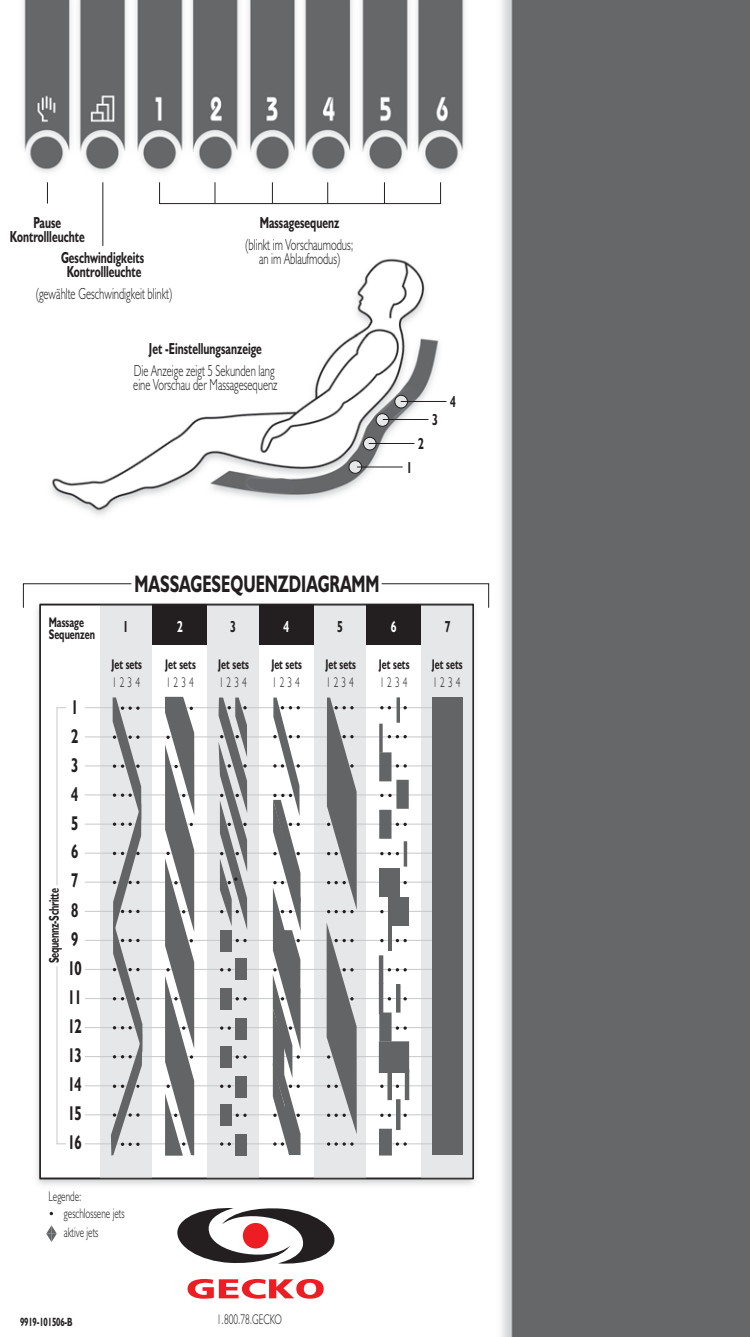
<style>
.page{position:relative;width:750px;height:1337px;background:#fff}
.page>*{position:absolute;margin:0;border:0;box-sizing:border-box;transform-origin:0 0}
.t1{font:700 24px "Humanist 521 BT";color:#231f20;scale:.67 1}
.t2{font:700 20px/29px "Humanist 521 BT";letter-spacing:-.05em;color:#231f20;scale:.67 1}
.t3{font:300 16px/14px "Humanist 521 BT";color:#231f20;text-align:center;scale:.67 1}
.t4{font:700 16px/14px "Humanist 521 BT";color:#231f20;text-align:center;scale:.67 1}
.t5{font:700 16px "Humanist 521 BT";color:#fff;scale:.67 1}
.t6{font:300 14px "Humanist 521 BT";color:#231f20;scale:.67 1}
.t7{font:700 14px/12px "Humanist 521 BT";color:#231f20;scale:.67 1}
.t8{font:700 14px "Humanist 521 BT";letter-spacing:-.025em;color:#231f20;scale:.67 1}
.t9{font:700 12px "Humanist 521 BT";letter-spacing:-.02em;color:#231f20;scale:.67 1}
</style>
<div class="page">
<img style="left:23px;top:0;width:726px;height:1337px">
<svg style="left:376px;top:388px;width:41px;height:38px"></svg>
<svg style="left:247px;top:478px;width:46px;height:15px"></svg>
<div style="left:349px;top:461px;width:12px;height:12px;background:#e6e7e8;border-radius:50%"></div>
<div style="left:348px;top:460px;width:14px;height:13px;border:1px solid #231f20;border-radius:50%"></div>
<div style="left:363px;top:437px;width:13px;height:13px;background:#e6e7e8;border-radius:50%"></div>
<div style="left:363px;top:437px;width:13px;height:13px;border:1px solid #231f20;border-radius:50%"></div>
<div style="left:376px;top:414px;width:12px;height:12px;background:#e6e7e8;border-radius:50%"></div>
<div style="left:376px;top:413px;width:13px;height:13px;border:1px solid #231f20;border-radius:50%"></div>
<div style="left:394px;top:395px;width:13px;height:13px;background:#e6e7e8;border-radius:50%"></div>
<div style="left:394px;top:395px;width:13px;height:13px;border:1px solid #231f20;border-radius:50%"></div>
<div style="left:40px;top:604px;width:433px;height:574px;background:#fff"></div>
<div style="left:101px;top:605px;width:369px;height:40px;background:#231f20"></div>
<div style="left:421px;top:604px;width:52px;height:574px;background:#e6e7e8"></div>
<div style="left:314px;top:604px;width:52px;height:574px;background:#e6e7e8"></div>
<div style="left:100px;top:604px;width:52px;height:574px;background:#e6e7e8"></div>
<div style="left:159px;top:182px;width:281px;height:22px;border:1px solid #231f20"></div>
<svg style="left:214px;top:182px;width:1px;height:22px"></svg>
<hr style="left:102px;top:182px;width:1px;height:64px;background:#231f20">
<svg style="left:272px;top:182px;width:1px;height:22px"></svg>
<svg style="left:47px;top:182px;width:1px;height:22px"></svg>
<svg style="left:327px;top:182px;width:1px;height:22px"></svg>
<svg style="left:384px;top:182px;width:1px;height:22px"></svg>
<div style="left:207px;top:604px;width:52px;height:574px;background:#e6e7e8"></div>
<hr style="left:85px;top:707px;width:374px;height:1px;background:#c7c8ca">
<hr style="left:85px;top:736px;width:374px;height:1px;background:#c7c8ca">
<hr style="left:85px;top:765px;width:374px;height:1px;background:#c7c8ca">
<hr style="left:85px;top:794px;width:374px;height:1px;background:#c7c8ca">
<hr style="left:85px;top:823px;width:374px;height:1px;background:#c7c8ca">
<hr style="left:85px;top:852px;width:374px;height:1px;background:#c7c8ca">
<hr style="left:85px;top:881px;width:374px;height:1px;background:#c7c8ca">
<hr style="left:85px;top:911px;width:374px;height:1px;background:#c7c8ca">
<hr style="left:85px;top:940px;width:374px;height:1px;background:#c7c8ca">
<hr style="left:85px;top:969px;width:374px;height:1px;background:#c7c8ca">
<hr style="left:85px;top:998px;width:374px;height:1px;background:#c7c8ca">
<hr style="left:85px;top:1027px;width:374px;height:1px;background:#c7c8ca">
<hr style="left:85px;top:1056px;width:374px;height:1px;background:#c7c8ca">
<hr style="left:85px;top:1085px;width:374px;height:1px;background:#c7c8ca">
<hr style="left:85px;top:1114px;width:374px;height:1px;background:#c7c8ca">
<hr style="left:85px;top:1143px;width:374px;height:1px;background:#c7c8ca">
<svg style="left:56px;top:707px;width:10px;height:178px"></svg>
<svg style="left:56px;top:966px;width:10px;height:179px"></svg>
<svg style="left:22px;top:583px;width:110px;height:26px"></svg>
<svg style="left:380px;top:583px;width:109px;height:26px"></svg>
<svg style="left:175px;top:1206px;width:162px;height:59px"></svg>
<svg style="left:187px;top:1279px;width:136px;height:19px"></svg>
<hr style="left:357px;top:467px;width:45px;height:1px;background:#231f20">
<hr style="left:368px;top:443px;width:46px;height:1px;background:#231f20">
<hr style="left:382px;top:419px;width:46px;height:1px;background:#231f20">
<hr style="left:400px;top:401px;width:46px;height:1px;background:#231f20">
<div style="left:220px;top:1104px;width:11px;height:21px;background:#636466"></div>
<div style="left:220px;top:1046px;width:11px;height:21px;background:#636466"></div>
<div style="left:220px;top:988px;width:11px;height:21px;background:#636466"></div>
<div style="left:220px;top:930px;width:11px;height:21px;background:#636466"></div>
<div style="left:235px;top:1134px;width:12px;height:21px;background:#636466"></div>
<div style="left:235px;top:1076px;width:12px;height:21px;background:#636466"></div>
<div style="left:235px;top:1018px;width:12px;height:21px;background:#636466"></div>
<div style="left:235px;top:959px;width:12px;height:21px;background:#636466"></div>
<svg style="left:220px;top:1026px;width:11px;height:3px"></svg>
<svg style="left:235px;top:1055px;width:11px;height:3px"></svg>
<svg style="left:220px;top:1084px;width:11px;height:4px"></svg>
<svg style="left:235px;top:1113px;width:11px;height:4px"></svg>
<svg style="left:235px;top:939px;width:11px;height:3px"></svg>
<svg style="left:220px;top:968px;width:11px;height:3px"></svg>
<svg style="left:235px;top:997px;width:11px;height:3px"></svg>
<svg style="left:218px;top:697px;width:29px;height:232px"></svg>
<svg style="left:220px;top:1142px;width:11px;height:3px"></svg>
<svg style="left:326px;top:923px;width:30px;height:209px"></svg>
<svg style="left:327px;top:697px;width:29px;height:216px"></svg>
<svg style="left:327px;top:1142px;width:26px;height:3px"></svg>
<svg style="left:395px;top:1026px;width:11px;height:3px"></svg>
<svg style="left:395px;top:1084px;width:4px;height:4px"></svg>
<svg style="left:380px;top:1113px;width:11px;height:4px"></svg>
<svg style="left:395px;top:939px;width:11px;height:3px"></svg>
<svg style="left:387px;top:968px;width:19px;height:3px"></svg>
<svg style="left:380px;top:794px;width:11px;height:3px"></svg>
<svg style="left:395px;top:822px;width:11px;height:4px"></svg>
<svg style="left:380px;top:852px;width:19px;height:3px"></svg>
<svg style="left:380px;top:706px;width:11px;height:3px"></svg>
<svg style="left:387px;top:735px;width:19px;height:3px"></svg>
<svg style="left:395px;top:764px;width:11px;height:3px"></svg>
<svg style="left:391px;top:1142px;width:15px;height:3px"></svg>
<svg style="left:165px;top:697px;width:29px;height:458px"></svg>
<svg style="left:111px;top:697px;width:31px;height:458px"></svg>
<div style="left:432px;top:697px;width:31px;height:458px;background:#636466"></div>
<hr style="left:388px;top:922px;width:3px;height:29px;background:#636466">
<hr style="left:379px;top:723px;width:3px;height:29px;background:#636466">
<svg style="left:396px;top:697px;width:4px;height:26px"></svg>
<svg style="left:403px;top:841px;width:4px;height:25px"></svg>
<div style="left:379px;top:868px;width:21px;height:29px;background:#636466"></div>
<div style="left:388px;top:897px;width:21px;height:29px;background:#636466"></div>
<div style="left:396px;top:984px;width:4px;height:28px;border:1px solid #636466"></div>
<div style="left:387px;top:1069px;width:4px;height:31px;border:1px solid #636466"></div>
<div style="left:396px;top:1099px;width:4px;height:30px;border:1px solid #636466"></div>
<div style="left:405px;top:1069px;width:4px;height:31px;border:1px solid #636466"></div>
<div style="left:379px;top:983px;width:4px;height:31px;border:1px solid #636466"></div>
<div style="left:379px;top:955px;width:4px;height:28px;border:1px solid #636466"></div>
<div style="left:379px;top:1042px;width:29px;height:30px;background:#636466"></div>
<div style="left:379px;top:1041px;width:29px;height:31px;border:1px solid #636466"></div>
<div style="left:379px;top:1129px;width:12px;height:26px;background:#636466"></div>
<div style="left:379px;top:810px;width:12px;height:29px;background:#636466"></div>
<div style="left:379px;top:1012px;width:12px;height:29px;background:#636466"></div>
<div style="left:379px;top:752px;width:12px;height:29px;background:#636466"></div>
<div style="left:396px;top:780px;width:12px;height:29px;background:#636466"></div>
<svg style="left:273px;top:697px;width:28px;height:458px"></svg>
<svg style="left:46px;top:1225px;width:11px;height:17px"></svg>
<p class="t4" style="left:10px;top:217px;width:113px">Pause<br>Kontrollleuchte</p>
<p class="t4" style="left:61px;top:253px;width:126px">Geschwindigkeits<br>Kontrollleuchte</p>
<p class="t3" style="left:36px;top:289px;width:204px">(gewählte Geschwindigkeit blinkt)</p>
<p class="t4" style="left:260px;top:217px;width:120px">Massagesequenz</p>
<p class="t3" style="left:245px;top:239px;width:162px">(blinkt im Vorschaumodus; an im Ablaufmodus)</p>
<p class="t4" style="left:149px;top:343px;width:170px">Jet -Einstellungsanzeige</p>
<p class="t3" style="left:133px;top:365px;width:217px;text-align:left">Die Anzeige zeigt 5 Sekunden lang eine Vorschau der Massagesequenz</p>
<p class="t4" style="left:406px;top:462px;width:10px">1</p>
<p class="t4" style="left:418px;top:438px;width:10px">2</p>
<p class="t4" style="left:432px;top:414px;width:10px">3</p>
<p class="t4" style="left:450px;top:396px;width:10px">4</p>
<p class="t7" style="left:49px;top:617px;width:71px">Massage<br>Sequenzen</p>
<p class="t8" style="left:49px;top:963px;width:113px;rotate:-90deg">Sequennz-Schritte</p>
<p class="t2" style="left:68px;top:694px;width:22px">1<br>2<br>3<br>4<br>5<br>6<br>7<br>8<br>9<br>10<br>11<br>12<br>13<br>14<br>15<br>16</p>
<h1 class="t1" style="left:135px;top:575px;width:367px">MASSAGESEQUENZDIAGRAMM</h1>
<p class="t4" style="left:123px;top:622px;width:10px">1</p>
<p class="t5" style="left:177px;top:621px;width:10px">2</p>
<p class="t5" style="left:283px;top:621px;width:10px">4</p>
<p class="t5" style="left:390px;top:621px;width:10px">6</p>
<p class="t4" style="left:230px;top:622px;width:10px">3</p>
<p class="t4" style="left:337px;top:622px;width:10px">5</p>
<p class="t4" style="left:444px;top:622px;width:10px">7</p>
<p class="t7" style="left:111px;top:660px;width:47px">Jet sets</p>
<p class="t6" style="left:112px;top:677px;width:43px">1234</p>
<p class="t7" style="left:165px;top:660px;width:47px">Jet sets</p>
<p class="t6" style="left:166px;top:677px;width:43px">1234</p>
<p class="t7" style="left:218px;top:660px;width:47px">Jet sets</p>
<p class="t6" style="left:219px;top:677px;width:43px">1234</p>
<p class="t7" style="left:271px;top:660px;width:47px">Jet sets</p>
<p class="t6" style="left:272px;top:677px;width:43px">1234</p>
<p class="t7" style="left:325px;top:660px;width:47px">Jet sets</p>
<p class="t6" style="left:326px;top:677px;width:43px">1234</p>
<p class="t7" style="left:379px;top:660px;width:47px">Jet sets</p>
<p class="t6" style="left:379px;top:677px;width:43px">1234</p>
<p class="t7" style="left:432px;top:660px;width:47px">Jet sets</p>
<p class="t6" style="left:432px;top:677px;width:43px">1234</p>
<p class="t6" style="left:49px;top:1191px;width:51px">Legende:</p>
<p class="t6" style="left:64px;top:1226px;width:53px">aktive jets</p>
<p class="t6" style="left:64px;top:1208px;width:92px">geschlossene jets</p>
<p class="t9" style="left:20px;top:1317px;width:80px">9919-101506-B</p>
<p class="t6" style="left:217px;top:1314px;width:99px">1.800.78.GECKO</p>
</div>
